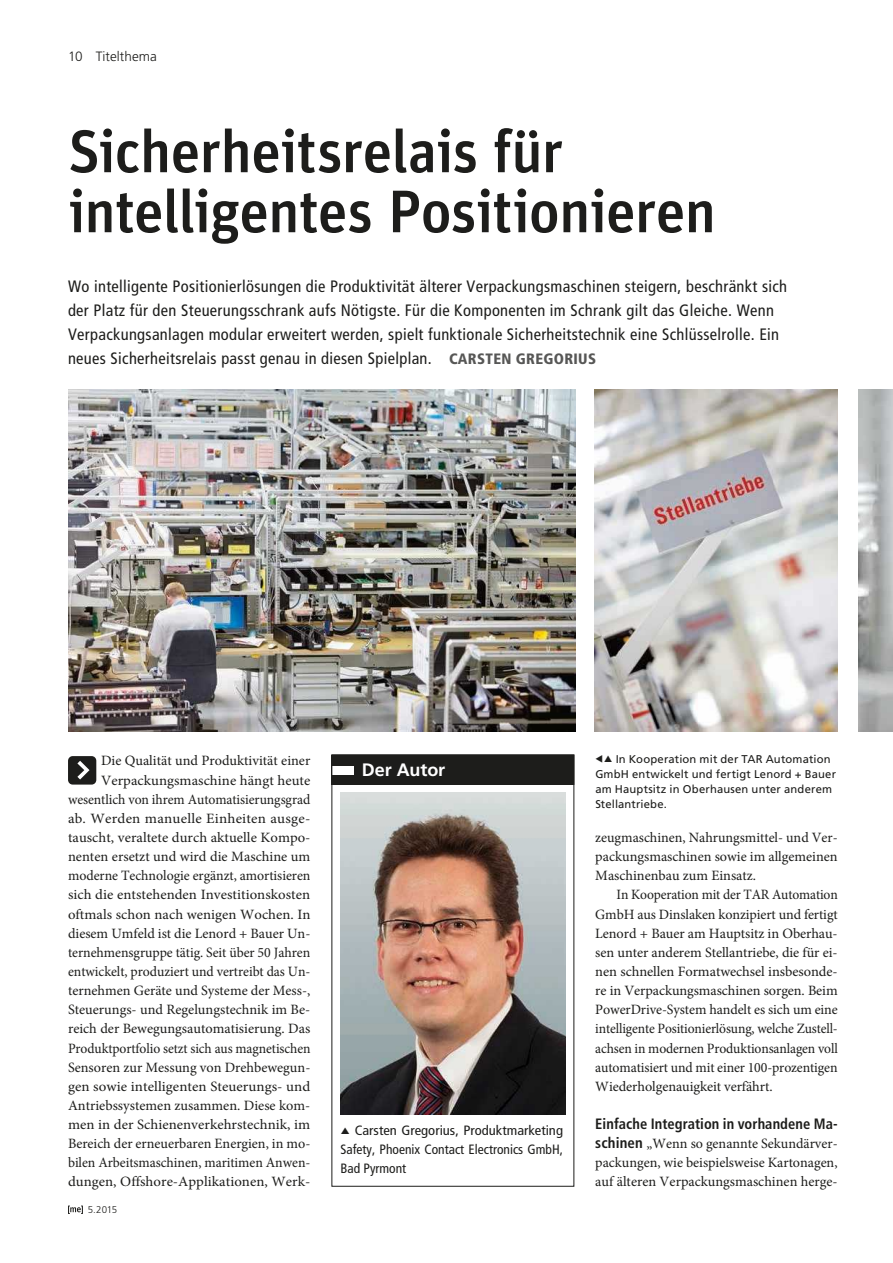
<style>
.page{position:relative;width:893px;height:1263px;background:#fff}
.page>*{position:absolute;margin:0;border:0;box-sizing:border-box;transform-origin:0 0}
.t1{font:500 60px/60px "Unit";letter-spacing:-.015em;color:#1d1d1b}
.t2{font:700 18px "Frutiger LT Std";letter-spacing:-.005em;color:#fff}
.t3{font:condensed 16.5px/24px "Frutiger LT Std";letter-spacing:.02em;color:#1d1d1b}
.t4{font:700 condensed 15px "Frutiger LT Std";letter-spacing:.005em;color:#1d1d1b}
.t5{font:14.25px/19.2px "Minion Pro";color:#1d1d1b;text-align:justify}
.t6{font:14.25px/19.2px "Minion Pro";color:#1d1d1b;text-align:justify;scale:.95 1}
.t7{font:condensed 13.5px/19px "Frutiger LT Std";color:#1d1d1b;text-align:justify;scale:1.08 1}
.t8{font:300 13.5px "Frutiger LT Std";letter-spacing:.005em;color:#1d1d1b}
.t9{font:11.25px/15px "Frutiger LT Std";letter-spacing:.015em;color:#1d1d1b}
.t10{font:300 9.75px "Frutiger LT Std";color:#1d1d1b}
.s1{font-weight:900;font-size:15px;color:#575756}
.s2{font-family:"Frutiger LT Std";font-weight:700;font-stretch:condensed;font-size:15px}
</style>
<div class="page">
<svg style="left:68px;top:1205px;width:15px;height:9px"></svg>
<svg style="left:68px;top:756px;width:28px;height:28px"></svg>
<img style="left:68px;top:390px;width:507px;height:341px">
<img style="left:595px;top:389px;width:243px;height:342px">
<img style="left:859px;top:389px;width:34px;height:342px">
<img style="left:340px;top:793px;width:226px;height:321px">
<div style="left:332px;top:755px;width:242px;height:29px;background:#1d1d1b"></div>
<div style="left:332px;top:766px;width:22px;height:8px;background:#fff"></div>
<p class="t8" style="left:68px;top:49px;width:16px">10</p>
<p class="t8" style="left:96px;top:49px;width:63px">Titelthema</p>
<h1 class="t1" style="left:68px;top:120px;width:649px">Sicherheitsrelais für intelligentes Positionieren</h1>
<p class="t3" style="left:68px;top:274px;width:721px">Wo intelligente Positionierlösungen die Produktivität älterer Verpackungsmaschinen steigern, beschränkt sich der Platz für den Steuerungsschrank aufs Nötigste. Für die Komponenten im Schrank gilt das Gleiche. Wenn Verpackungsanlagen modular erweitert werden, spielt funktionale Sicherheitstechnik eine Schlüsselrolle. Ein neues Sicherheitsrelais passt genau in diesen Spielplan. <span class="s1">CARSTEN GREGORIUS</span></p>
<p class="t5" style="left:68px;top:751px;width:244px;text-align:right">Die Qualität und Produktivität einer Verpackungsmaschine hängt heute wesentlich von ihrem Automatisierungsgrad ab. Werden manuelle Einheiten ausge&shy;tauscht, veraltete durch aktuelle Kompo&shy;nenten ersetzt und wird die Maschine um moderne Technologie ergänzt, amortisieren sich die entstehenden Investitionskosten oftmals schon nach wenigen Wochen. In diesem Umfeld ist die Lenord + Bauer Un&shy;ternehmensgruppe tätig. Seit über 50 Jahren entwickelt, produziert und vertreibt das Un&shy;ternehmen Geräte und Systeme der Mess-, Steuerungs- und Regelungstechnik im Be&shy;reich der Bewegungsautomatisierung. Das Produktportfolio setzt sich aus magnetischen Sensoren zur Messung von Drehbewegun&shy;gen sowie intelligenten Steuerungs- und Antriebssystemen zusammen. Diese kom&shy;men in der Schienenverkehrstechnik, im Bereich der erneuerbaren Energien, in mo&shy;bilen Arbeitsmaschinen, maritimen Anwen&shy;dungen, Offshore-Applikationen, Werk-</p>
<p class="t10" style="left:88px;top:1204px;width:31px">5.2015</p>
<p class="t2" style="left:362px;top:759px;width:85px">Der Autor</p>
<p class="t7" style="left:341px;top:1121px;width:208px;text-indent:14px">Carsten Gregorius, Produktmarketing Safety, Phoenix Contact Electronics GmbH, Bad Pyrmont</p>
<p class="t9" style="left:595px;top:752px;width:242px">▼ In Kooperation mit der TAR Automation GmbH entwickelt und fertigt Lenord + Bauer am Hauptsitz in Oberhausen unter anderem Stellantriebe.</p>
<p class="t5" style="left:595px;top:828px;width:244px">zeugmaschinen, Nahrungsmittel- und Ver&shy;packungsmaschinen sowie im allgemeinen Maschinenbau zum Einsatz.</p>
<p class="t6" style="left:595px;top:885px;width:257px;text-indent:21px">In Kooperation mit der TAR Automation GmbH aus Dinslaken konzipiert und fertigt Lenord + Bauer am Hauptsitz in Oberhau&shy;sen unter anderem Stellantriebe, die für ei&shy;nen schnellen Formatwechsel insbesonde&shy;re in Verpackungsmaschinen sorgen. Beim PowerDrive-System handelt es sich um eine intelligente Positionierlösung, welche Zustell&shy;achsen in modernen Produktionsanlagen voll automatisiert und mit einer 100-prozentigen Wiederholgenauigkeit verfährt.</p>
<p class="t4" style="left:595px;top:1115px;width:244px">einfache integration in vorhandene ma-</p>
<p class="t5" style="left:595px;top:1134px;width:244px"><span class="s2">schinen</span> „Wenn so genannte Sekundärver&shy;packungen, wie beispielsweise Kartonagen, auf älteren Verpackungsmaschinen herge-</p>
</div>
